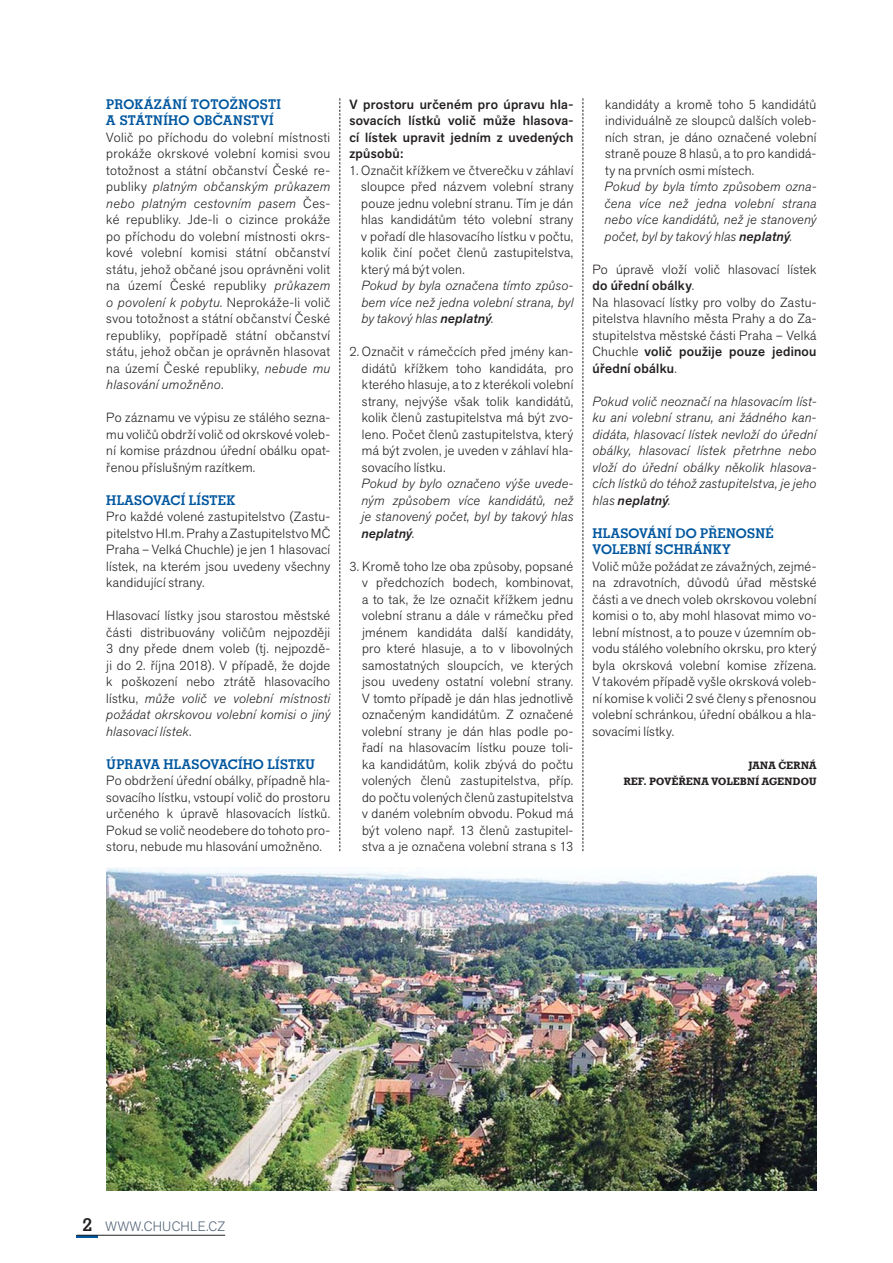
<style>
.page{position:relative;width:893px;height:1263px;background:#fff}
.page>*{position:absolute;margin:0;border:0;box-sizing:border-box;transform-origin:0 0}
.t1{font:13.5px/16.5px "Geometric Slabserif 703 AT Bold";letter-spacing:.01em;color:#00579f}
.t2{font:300 13.5px "Akzid Grtsk Next";letter-spacing:.02em;color:#506275}
.t3{font:300 13.2px/16.5px "Akzid Grtsk Next";letter-spacing:.02em;color:#231f20;text-align:justify}
.t4{font:italic 300 13.2px/16.5px "Akzid Grtsk Next";letter-spacing:.02em;color:#231f20;text-align:justify}
.t5{font:500 13.2px/16.5px "Akzid Grtsk Next";letter-spacing:.02em;color:#231f20;text-align:justify}
.t6{font:13.2px "Akzid Grtsk Next Med It";letter-spacing:.02em;color:#231f20}
.t7{font:10.5px/16.5px "Geometric Slabserif 712 AT Bold";letter-spacing:.025em;color:#231f20;text-align:right}
.s1{font-style:italic}
.s2{font-family:"Akzid Grtsk Next Med It";font-weight:400;font-style:normal}
.s3{font-family:"Akzid Grtsk Next";font-weight:300;font-style:italic}
.s4{font-weight:500}
.s5{font-family:"Geometric Slabserif 703 AT Bold";font-weight:400;font-size:18px;color:#231f20}
</style>
<div class="page">
<hr style="left:77px;top:1235px;width:21px;height:2px;background:#00579f">
<hr style="left:77px;top:1235px;width:148px;height:1px;background:#231f20">
<img style="left:106px;top:868px;width:710px;height:323px">
<svg style="left:339px;top:98px;width:1px;height:753px"></svg>
<svg style="left:582px;top:98px;width:1px;height:753px"></svg>
<p class="t1" style="left:106px;top:95px;width:176px">PROKÁZÁNÍ TOTOŽNOSTI<br>A STÁTNÍHO OBČANSTVÍ</p>
<p class="t3" style="left:106px;top:130px;width:225px">Volič po příchodu do volební místnosti prokáže okrskové volební komisi svou totožnost a státní občanství České re&shy;publiky <span class="s1">platným občanským průkazem nebo platným cestovním pasem</span> Čes&shy;ké republiky. Jde-li o cizince prokáže po příchodu do volební místnosti okrs&shy;kové volební komisi státní občanství státu, jehož občané jsou oprávněni volit na území České republiky <span class="s1">průkazem o povolení k pobytu</span>. Neprokáže-li volič svou totožnost a státní občanství České republiky, popřípadě státní občanství státu, jehož občan je oprávněn hlasovat na území České republiky, <span class="s1">nebude mu hlasování umožněno</span>.</p>
<p class="t3" style="left:106px;top:411px;width:225px">Po záznamu ve výpisu ze stálého sezna&shy;mu voličů obdrží volič od okrskové voleb&shy;ní komise prázdnou úřední obálku opat&shy;řenou příslušným razítkem.</p>
<p class="t1" style="left:106px;top:491px;width:130px">HLASOVACÍ LÍSTEK</p>
<p class="t3" style="left:106px;top:510px;width:225px">Pro každé volené zastupitelstvo (Zastu&shy;pitelstvo Hl.m. Prahy a Zastupitelstvo MČ Praha – Velká Chuchle) je jen 1 hlasovací lístek, na kterém jsou uvedeny všechny kandidující strany.</p>
<p class="t3" style="left:106px;top:609px;width:226px">Hlasovací lístky jsou starostou městské části distribuovány voličům nejpozději 3 dny přede dnem voleb (tj. nejpozdě&shy;ji do 2. října 2018). V případě, že dojde k poškození nebo ztrátě hlasovacího lístku, <span class="s1">může volič ve volební místnosti požádat okrskovou volební komisi o jiný hlasovací lístek</span>.</p>
<p class="t1" style="left:106px;top:755px;width:211px">ÚPRAVA HLASOVACÍHO LÍSTKU</p>
<p class="t3" style="left:106px;top:774px;width:225px">Po obdržení úřední obálky, případně hla&shy;sovacího lístku, vstoupí volič do prostoru určeného k úpravě hlasovacích lístků.<br>Pokud se volič neodebere do tohoto pro&shy;storu, nebude mu hlasování umožněno.</p>
<p class="t5" style="left:349px;top:97px;width:225px">V prostoru určeném pro úpravu hla&shy;sovacích lístků volič může hlasova&shy;cí lístek upravit jedním z uvedených způsobů:</p>
<p class="t3" style="left:361px;top:163px;width:214px;text-indent:-12px">1. Označit křížkem ve čtverečku v záhlaví sloupce před názvem volební strany pouze jednu volební stranu. Tím je dán hlas kandidátům této volební strany v pořadí dle hlasovacího lístku v počtu, kolik činí počet členů zastupitelstva, který má být volen.</p>
<p class="t4" style="left:361px;top:279px;width:213px">Pokud by byla označena tímto způso&shy;bem více než jedna volební strana, byl by takový hlas <span class="s2">neplatný</span>.</p>
<p class="t3" style="left:362px;top:345px;width:213px;text-indent:-13px">2. Označit v rámečcích před jmény kan&shy;didátů křížkem toho kandidáta, pro kterého hlasuje, a to z kterékoli volební strany, nejvýše však tolik kandidátů, kolik členů zastupitelstva má být zvo&shy;leno. Počet členů zastupitelstva, který má být zvolen, je uveden v záhlaví hla&shy;sovacího lístku.</p>
<p class="t4" style="left:361px;top:477px;width:213px">Pokud by bylo označeno výše uvede&shy;ným způsobem více kandidátů, než je stanovený počet, byl by takový hlas</p>
<p class="t6" style="left:361px;top:528px;width:55px">neplatný<span class="s3">.</span></p>
<p class="t3" style="left:362px;top:559px;width:213px;text-indent:-13px">3. Kromě toho lze oba způsoby, popsané v předchozích bodech, kombinovat, a to tak, že lze označit křížkem jednu volební stranu a dále v rámečku před jménem kandidáta další kandidáty, pro které hlasuje, a to v libovolných samostatných sloupcích, ve kterých jsou uvedeny ostatní volební strany.<br>V tomto případě je dán hlas jednotlivě označeným kandidátům. Z označené volební strany je dán hlas podle po&shy;řadí na hlasovacím lístku pouze toli&shy;ka kandidátům, kolik zbývá do počtu volených členů zastupitelstva, příp. do počtu volených členů zastupitelstva v daném volebním obvodu. Pokud má být voleno např. 13 členů zastupitel&shy;stva a je označena volební strana s 13</p>
<p class="t3" style="left:605px;top:97px;width:213px">kandidáty a kromě toho 5 kandidátů individuálně ze sloupců dalších voleb&shy;ních stran, je dáno označené volební straně pouze 8 hlasů, a to pro kandidá&shy;ty na prvních osmi místech.</p>
<p class="t4" style="left:604px;top:180px;width:213px">Pokud by byla tímto způsobem ozna&shy;čena více než jedna volební strana nebo více kandidátů, než je stanovený počet, byl by takový hlas <span class="s2">neplatný</span>.</p>
<p class="t3" style="left:592px;top:262px;width:225px;text-align:left">Po úpravě vloží volič hlasovací lístek <span class="s4">do úřední obálky</span>.<br>Na hlasovací lístky pro volby do Zastu&shy;pitelstva hlavního města Prahy a do Za&shy;stupitelstva městské části Praha – Velká<br>Chuchle <span class="s4">volič použije pouze jedinou úřední obálku</span>.</p>
<p class="t4" style="left:592px;top:394px;width:225px">Pokud volič neoznačí na hlasovacím líst&shy;ku ani volební stranu, ani žádného kan&shy;didáta, hlasovací lístek nevloží do úřední obálky, hlasovací lístek přetrhne nebo vloží do úřední obálky několik hlasova&shy;cích lístků do téhož zastupitelstva, je jeho</p>
<p class="t6" style="left:592px;top:495px;width:80px"><span class="s3">hlas</span> neplatný<span class="s3">.</span></p>
<p class="t1" style="left:592px;top:524px;width:183px">HLASOVÁNÍ DO PŘENOSNÉ<br>VOLEBNÍ SCHRÁNKY</p>
<p class="t3" style="left:592px;top:559px;width:225px">Volič může požádat ze závažných, zejmé&shy;na zdravotních, důvodů úřad městské části a ve dnech voleb okrskovou volební komisi o to, aby mohl hlasovat mimo vo&shy;lební místnost, a to pouze v územním ob&shy;vodu stálého volebního okrsku, pro který byla okrsková volební komise zřízena.<br>V takovém případě vyšle okrsková voleb&shy;ní komise k voliči 2 své členy s přenosnou volební schránkou, úřední obálkou a hla&shy;sovacími lístky.</p>
<p class="t7" style="left:624px;top:757px;width:194px">JANA ČERNÁ<br>REF. POVĚŘENA VOLEBNÍ AGENDOU</p>
<p class="t2" style="left:82px;top:1222px;width:144px"><span class="s5">2</span> WWW.CHUCHLE.CZ</p>
</div>
